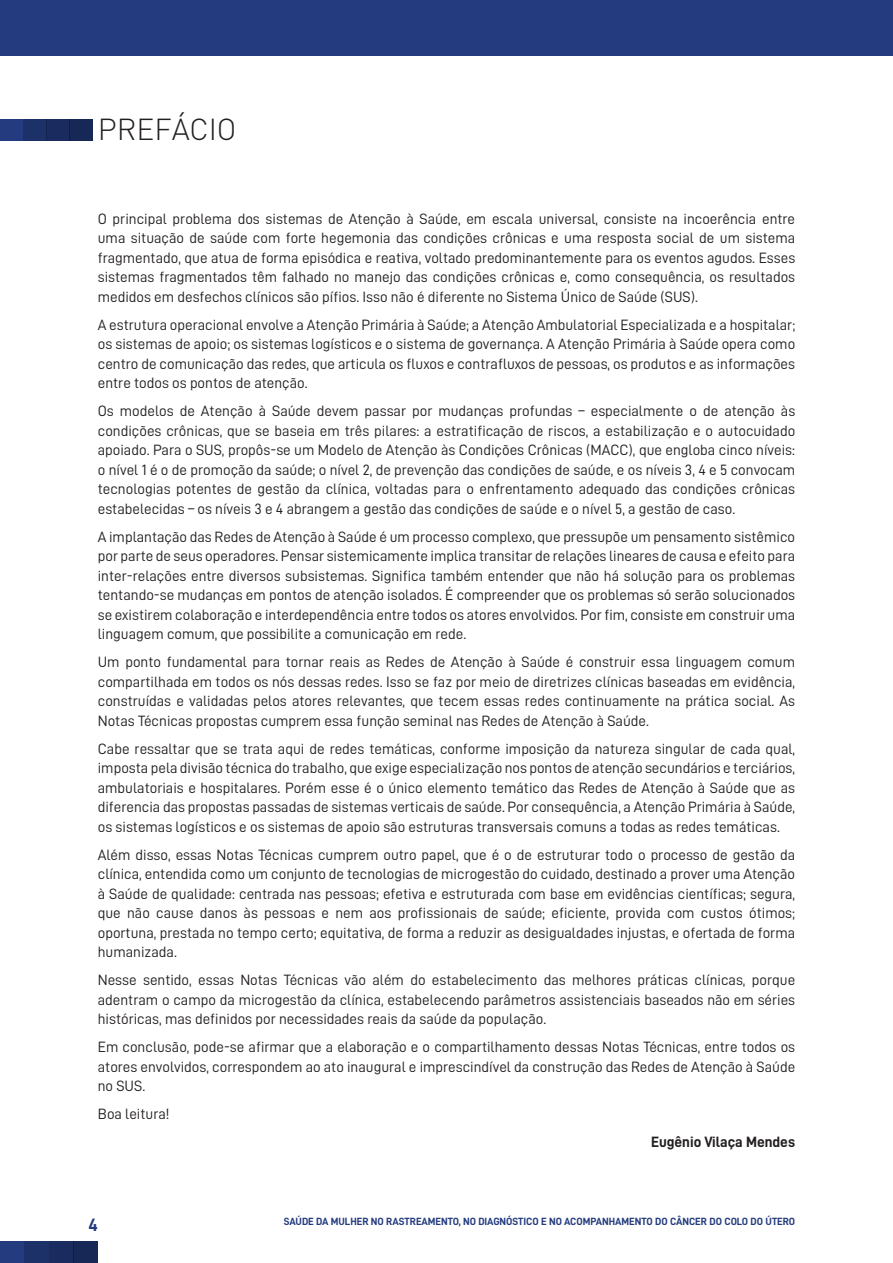
<style>
.page{position:relative;width:893px;height:1263px;background:#fff}
.page>*{position:absolute;margin:0;border:0;box-sizing:border-box;transform-origin:0 0}
.Inter_Destaque_Esque{font:300 30px "DIN";color:#231f20}
.t1{font:18px "D DIN Bold";color:#243c7f}
.Texto{font:15px/19.5px "D DIN";color:#231f20;text-align:justify}
.Texto-2{font:15px "D DIN Bold";color:#231f20}
.t2{font:10.5px "D DIN Bold";color:#243c7f}
</style>
<div class="page">
<div style="left:0;top:119px;width:93px;height:21px;background:#243c7f"></div>
<div style="left:23px;top:119px;width:23px;height:21px;background:#1d3169"></div>
<div style="left:46px;top:119px;width:24px;height:21px;background:#1a2c5f"></div>
<div style="left:70px;top:119px;width:23px;height:21px;background:#172756"></div>
<div style="left:0;top:1242px;width:98px;height:21px;background:#243c7f"></div>
<div style="left:24px;top:1242px;width:25px;height:21px;background:#1d3169"></div>
<div style="left:49px;top:1242px;width:24px;height:21px;background:#1a2c5f"></div>
<div style="left:73px;top:1242px;width:25px;height:21px;background:#172756"></div>
<div style="left:0;top:0;width:893px;height:55px;background:#243c7f"></div>
<p class="Inter_Destaque_Esque" style="left:98px;top:111px;width:140px">PREFÁCIO</p>
<p class="Texto" style="left:98px;top:209px;width:699px">O principal problema dos sistemas de Atenção à Saúde, em escala universal, consiste na incoerência entre uma situação de saúde com forte hegemonia das condições crônicas e uma resposta social de um sistema fragmentado, que atua de forma episódica e reativa, voltado predominantemente para os eventos agudos. Esses sistemas fragmentados têm falhado no manejo das condições crônicas e, como consequência, os resultados medidos em desfechos clínicos são pífios. Isso não é diferente no Sistema Único de Saúde (SUS).</p>
<p class="Texto" style="left:98px;top:315px;width:699px">A estrutura operacional envolve a Atenção Primária à Saúde; a Atenção Ambulatorial Especializada e a hospitalar; os sistemas de apoio; os sistemas logísticos e o sistema de governança. A Atenção Primária à Saúde opera como centro de comunicação das redes, que articula os fluxos e contrafluxos de pessoas, os produtos e as informações entre todos os pontos de atenção.</p>
<p class="Texto" style="left:98px;top:401px;width:699px">Os modelos de Atenção à Saúde devem passar por mudanças profundas – especialmente o de atenção às condições crônicas, que se baseia em três pilares: a estratificação de riscos, a estabilização e o autocuidado apoiado. Para o SUS, propôs-se um Modelo de Atenção às Condições Crônicas (MACC), que engloba cinco níveis: o nível 1 é o de promoção da saúde; o nível 2, de prevenção das condições de saúde, e os níveis 3, 4 e 5 convocam tecnologias potentes de gestão da clínica, voltadas para o enfrentamento adequado das condições crônicas estabelecidas – os níveis 3 e 4 abrangem a gestão das condições de saúde e o nível 5, a gestão de caso.</p>
<p class="Texto" style="left:98px;top:527px;width:699px">A implantação das Redes de Atenção à Saúde é um processo complexo, que pressupõe um pensamento sistêmico por parte de seus operadores. Pensar sistemicamente implica transitar de relações lineares de causa e efeito para inter-relações entre diversos subsistemas. Significa também entender que não há solução para os problemas tentando-se mudanças em pontos de atenção isolados. É compreender que os problemas só serão solucionados se existirem colaboração e interdependência entre todos os atores envolvidos. Por fim, consiste em construir uma linguagem comum, que possibilite a comunicação em rede.</p>
<p class="Texto" style="left:98px;top:652px;width:699px">Um ponto fundamental para tornar reais as Redes de Atenção à Saúde é construir essa linguagem comum compartilhada em todos os nós dessas redes. Isso se faz por meio de diretrizes clínicas baseadas em evidência, construídas e validadas pelos atores relevantes, que tecem essas redes continuamente na prática social. As Notas Técnicas propostas cumprem essa função seminal nas Redes de Atenção à Saúde.</p>
<p class="Texto" style="left:98px;top:739px;width:699px">Cabe ressaltar que se trata aqui de redes temáticas, conforme imposição da natureza singular de cada qual, imposta pela divisão técnica do trabalho, que exige especialização nos pontos de atenção secundários e terciários, ambulatoriais e hospitalares. Porém esse é o único elemento temático das Redes de Atenção à Saúde que as diferencia das propostas passadas de sistemas verticais de saúde. Por consequência, a Atenção Primária à Saúde, os sistemas logísticos e os sistemas de apoio são estruturas transversais comuns a todas as redes temáticas.</p>
<p class="Texto" style="left:98px;top:845px;width:699px">Além disso, essas Notas Técnicas cumprem outro papel, que é o de estruturar todo o processo de gestão da clínica, entendida como um conjunto de tecnologias de microgestão do cuidado, destinado a prover uma Atenção à Saúde de qualidade: centrada nas pessoas; efetiva e estruturada com base em evidências científicas; segura, que não cause danos às pessoas e nem aos profissionais de saúde; eficiente, provida com custos ótimos; oportuna, prestada no tempo certo; equitativa, de forma a reduzir as desigualdades injustas, e ofertada de forma humanizada.</p>
<p class="Texto" style="left:98px;top:970px;width:699px">Nesse sentido, essas Notas Técnicas vão além do estabelecimento das melhores práticas clínicas, porque adentram o campo da microgestão da clínica, estabelecendo parâmetros assistenciais baseados não em séries históricas, mas definidos por necessidades reais da saúde da população.</p>
<p class="Texto" style="left:98px;top:1037px;width:699px">Em conclusão, pode-se afirmar que a elaboração e o compartilhamento dessas Notas Técnicas, entre todos os atores envolvidos, correspondem ao ato inaugural e imprescindível da construção das Redes de Atenção à Saúde no SUS.</p>
<p class="Texto" style="left:98px;top:1104px;width:73px">Boa leitura!</p>
<p class="Texto-2" style="left:651px;top:1134px;width:146px">Eugênio Vilaça Mendes</p>
<p class="t1" style="left:88px;top:1215px;width:11px">4</p>
<p class="t2" style="left:284px;top:1216px;width:513px">SAÚDE DA MULHER NO RASTREAMENTO, NO DIAGNÓSTICO E NO ACOMPANHAMENTO DO CÂNCER DO COLO DO ÚTERO</p>
</div>
